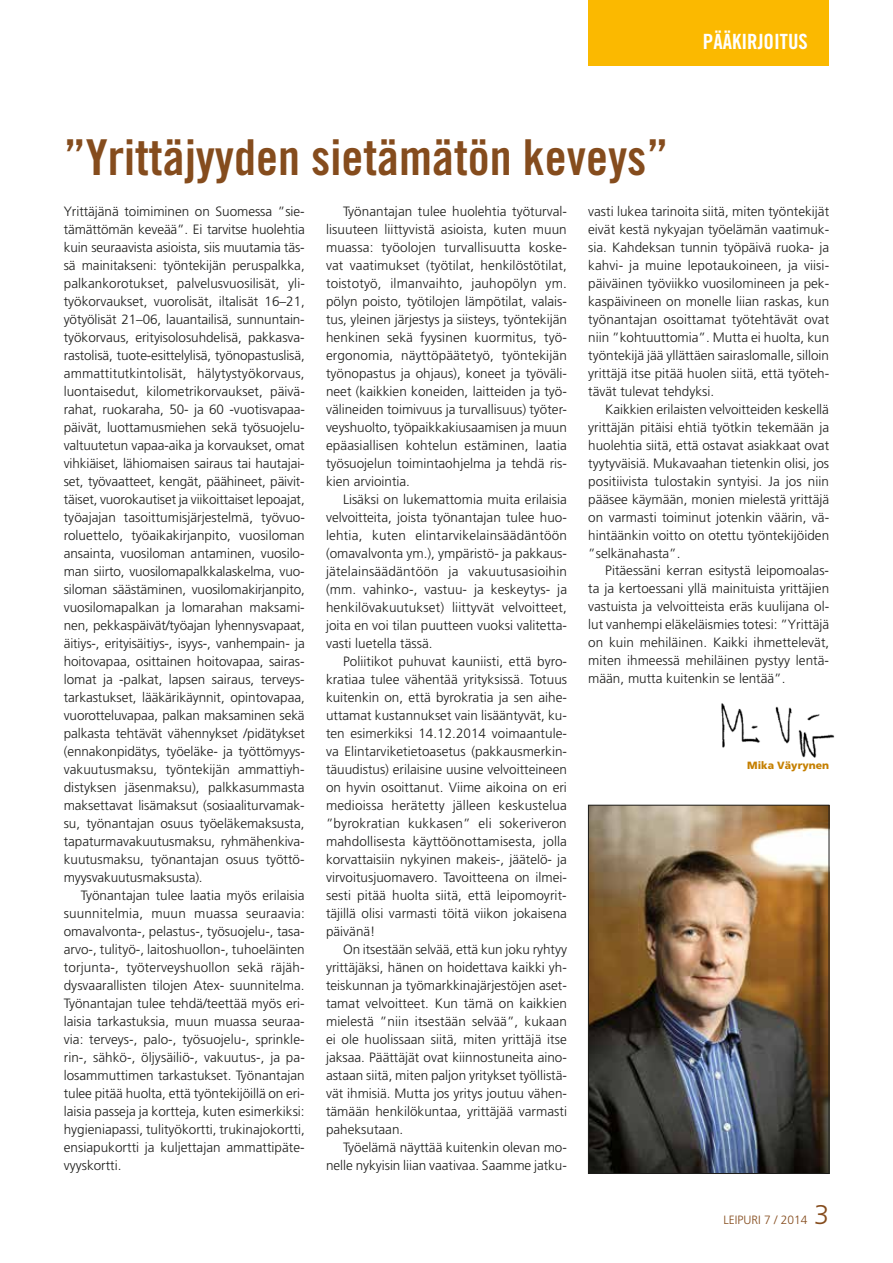
<style>
.page{position:relative;width:893px;height:1263px;background:#fff}
.page>*{position:absolute;margin:0;border:0;box-sizing:border-box;transform-origin:0 0}
.t1{font:49.5px "Trade Gothic Bold Cond Twenty";color:#854c1d}
.t2{font:300 27px "Frutiger";color:#854c1d}
.t3{font:21px "Trade Gothic Bold Cond Twenty";color:#fff}
.t4{font:300 13.5px/18px "Frutiger";color:#1d1d1b;text-align:justify}
.t5{font:300 12px "Frutiger";color:#854c1d}
.t6{font:900 10.5px "Frutiger";color:#c57f00}
</style>
<div class="page">
<div style="left:588px;top:0;width:241px;height:66px;background:#fbb900"></div>
<img style="left:590px;top:807px;width:237px;height:365px">
<div style="left:588px;top:805px;width:241px;height:369px;border:1px solid #1d1d1b"></div>
<img style="left:721px;top:703px;width:114px;height:55px">
<h3 class="t3" style="left:703px;top:29px;width:106px">PÄÄKIRJOITUS</h3>
<h1 class="t1" style="left:64px;top:127px;width:606px">”Yrittäjyyden sietämätön keveys”</h1>
<p class="t4" style="left:64px;top:202px;width:243px">Yrittäjänä toimiminen on Suomessa ”sie&shy;tämättömän keveää”. Ei tarvitse huolehtia kuin seuraavista asioista, siis muutamia täs&shy;sä mainitakseni: työntekijän peruspalkka, palkankorotukset, palvelusvuosilisät, yli&shy;työkorvaukset, vuorolisät, iltalisät 16–21, yötyölisät 21–06, lauantailisä, sunnuntain&shy;työkorvaus, erityisolosuhdelisä, pakkasva&shy;rastolisä, tuote-esittelylisä, työnopastuslisä, ammattitutkintolisät, hälytystyökorvaus, luontaisedut, kilometrikorvaukset, päivä&shy;rahat, ruokaraha, 50- ja 60 -vuotisvapaa&shy;päivät, luottamusmiehen sekä työsuojelu&shy;valtuutetun vapaa-aika ja korvaukset, omat vihkiäiset, lähiomaisen sairaus tai hautajai&shy;set, työvaatteet, kengät, päähineet, päivit&shy;täiset, vuorokautiset ja viikoittaiset lepoajat, työajajan tasoittumisjärjestelmä, työvuo&shy;roluettelo, työaikakirjanpito, vuosiloman ansainta, vuosiloman antaminen, vuosilo&shy;man siirto, vuosilomapalkkalaskelma, vuo&shy;siloman säästäminen, vuosilomakirjanpito, vuosilomapalkan ja lomarahan maksami&shy;nen, pekkaspäivät/työajan lyhennysvapaat, äitiys-, erityisäitiys-, isyys-, vanhempain- ja hoitovapaa, osittainen hoitovapaa, sairas&shy;lomat ja -palkat, lapsen sairaus, terveys&shy;tarkastukset, lääkärikäynnit, opintovapaa, vuorotteluvapaa, palkan maksaminen sekä palkasta tehtävät vähennykset /pidätykset (ennakonpidätys, työeläke- ja työttömyys&shy;vakuutusmaksu, työntekijän ammattiyh&shy;distyksen jäsenmaksu), palkkasummasta maksettavat lisämaksut (sosiaaliturvamak&shy;su, työnantajan osuus työeläkemaksusta, tapaturmavakuutusmaksu, ryhmähenkiva&shy;kuutusmaksu, työnantajan osuus työttö&shy;myysvakuutusmaksusta).</p>
<p class="t4" style="left:64px;top:886px;width:243px;text-indent:17px">Työnantajan tulee laatia myös erilaisia suunnitelmia, muun muassa seuraavia: omavalvonta-, pelastus-, työsuojelu-, tasa&shy;arvo-, tulityö-, laitoshuollon-, tuhoeläinten torjunta-, työterveyshuollon sekä räjäh&shy;dysvaarallisten tilojen Atex- suunnitelma.<br>Työnantajan tulee tehdä/teettää myös eri&shy;laisia tarkastuksia, muun muassa seuraa&shy;via: terveys-, palo-, työsuojelu-, sprinkle&shy;rin-, sähkö-, öljysäiliö-, vakuutus-, ja pa&shy;losammuttimen tarkastukset. Työnantajan tulee pitää huolta, että työntekijöillä on eri&shy;laisia passeja ja kortteja, kuten esimerkiksi: hygieniapassi, tulityökortti, trukinajokortti, ensiapukortti ja kuljettajan ammattipäte&shy;vyyskortti.</p>
<p class="t4" style="left:588px;top:202px;width:242px">vasti lukea tarinoita siitä, miten työntekijät eivät kestä nykyajan työelämän vaatimuk&shy;sia. Kahdeksan tunnin työpäivä ruoka- ja kahvi- ja muine lepotaukoineen, ja viisi&shy;päiväinen työviikko vuosilomineen ja pek&shy;kaspäivineen on monelle liian raskas, kun työnantajan osoittamat työtehtävät ovat niin ”kohtuuttomia”. Mutta ei huolta, kun työntekijä jää yllättäen sairaslomalle, silloin yrittäjä itse pitää huolen siitä, että työteh&shy;tävät tulevat tehdyksi.</p>
<p class="t4" style="left:588px;top:400px;width:242px;text-indent:17px">Kaikkien erilaisten velvoitteiden keskellä yrittäjän pitäisi ehtiä työtkin tekemään ja huolehtia siitä, että ostavat asiakkaat ovat tyytyväisiä. Mukavaahan tietenkin olisi, jos positiivista tulostakin syntyisi. Ja jos niin pääsee käymään, monien mielestä yrittäjä on varmasti toiminut jotenkin väärin, vä&shy;hintäänkin voitto on otettu työntekijöiden ”selkänahasta”.</p>
<p class="t4" style="left:588px;top:562px;width:243px;text-indent:17px">Pitäessäni kerran esitystä leipomoalas&shy;ta ja kertoessani yllä mainituista yrittäjien vastuista ja velvoitteista eräs kuulijana ol&shy;lut vanhempi eläkeläismies totesi: ”Yrittäjä on kuin mehiläinen. Kaikki ihmettelevät, miten ihmeessä mehiläinen pystyy lentä&shy;mään, mutta kuitenkin se lentää”.</p>
<p class="t4" style="left:326px;top:202px;width:243px;text-indent:17px">Työnantajan tulee huolehtia työturval&shy;lisuuteen liittyvistä asioista, kuten muun muassa: työolojen turvallisuutta koske&shy;vat vaatimukset (työtilat, henkilöstötilat, toistotyö, ilmanvaihto, jauhopölyn ym. pölyn poisto, työtilojen lämpötilat, valais&shy;tus, yleinen järjestys ja siisteys, työntekijän henkinen sekä fyysinen kuormitus, työ&shy;ergonomia, näyttöpäätetyö, työntekijän työnopastus ja ohjaus), koneet ja työväli&shy;neet (kaikkien koneiden, laitteiden ja työ&shy;välineiden toimivuus ja turvallisuus) työter&shy;veyshuolto, työpaikkakiusaamisen ja muun epäasiallisen kohtelun estäminen, laatia työsuojelun toimintaohjelma ja tehdä ris&shy;kien arviointia.</p>
<p class="t4" style="left:326px;top:490px;width:243px;text-indent:17px">Lisäksi on lukemattomia muita erilaisia velvoitteita, joista työnantajan tulee huo&shy;lehtia, kuten elintarvikelainsäädäntöön (omavalvonta ym.), ympäristö- ja pakkaus&shy;jätelainsäädäntöön ja vakuutusasioihin (mm. vahinko-, vastuu- ja keskeytys- ja henkilövakuutukset) liittyvät velvoitteet, joita en voi tilan puutteen vuoksi valitetta&shy;vasti luetella tässä.</p>
<p class="t4" style="left:326px;top:652px;width:243px;text-indent:17px">Poliitikot puhuvat kauniisti, että byro&shy;kratiaa tulee vähentää yrityksissä. Totuus kuitenkin on, että byrokratia ja sen aihe&shy;uttamat kustannukset vain lisääntyvät, ku&shy;ten esimerkiksi 14.12.2014 voimaantule&shy;va Elintarviketietoasetus (pakkausmerkin&shy;täuudistus) erilaisine uusine velvoitteineen on hyvin osoittanut. Viime aikoina on eri medioissa herätetty jälleen keskustelua ”byrokratian kukkasen” eli sokeriveron mahdollisesta käyttöönottamisesta, jolla korvattaisiin nykyinen makeis-, jäätelö- ja virvoitusjuomavero. Tavoitteena on ilmei&shy;sesti pitää huolta siitä, että leipomoyrit&shy;täjillä olisi varmasti töitä viikon jokaisena päivänä!</p>
<p class="t4" style="left:326px;top:940px;width:243px;text-indent:17px">On itsestään selvää, että kun joku ryhtyy yrittäjäksi, hänen on hoidettava kaikki yh&shy;teiskunnan ja työmarkkinajärjestöjen aset&shy;tamat velvoitteet. Kun tämä on kaikkien mielestä ”niin itsestään selvää”, kukaan ei ole huolissaan siitä, miten yrittäjä itse jaksaa. Päättäjät ovat kiinnostuneita aino&shy;astaan siitä, miten paljon yritykset työllistä&shy;vät ihmisiä. Mutta jos yritys joutuu vähen&shy;tämään henkilökuntaa, yrittäjää varmasti paheksutaan.</p>
<p class="t4" style="left:326px;top:1138px;width:242px;text-align:right">Työelämä näyttää kuitenkin olevan mo&shy;nelle nykyisin liian vaativaa. Saamme jatku-</p>
<p class="t6" style="left:747px;top:759px;width:83px">Mika Väyrynen</p>
<p class="t5" style="left:723px;top:1212px;width:86px">LEIPURI 7 / 2014</p>
<h2 class="t2" style="left:814px;top:1199px;width:17px">3</h2>
</div>
